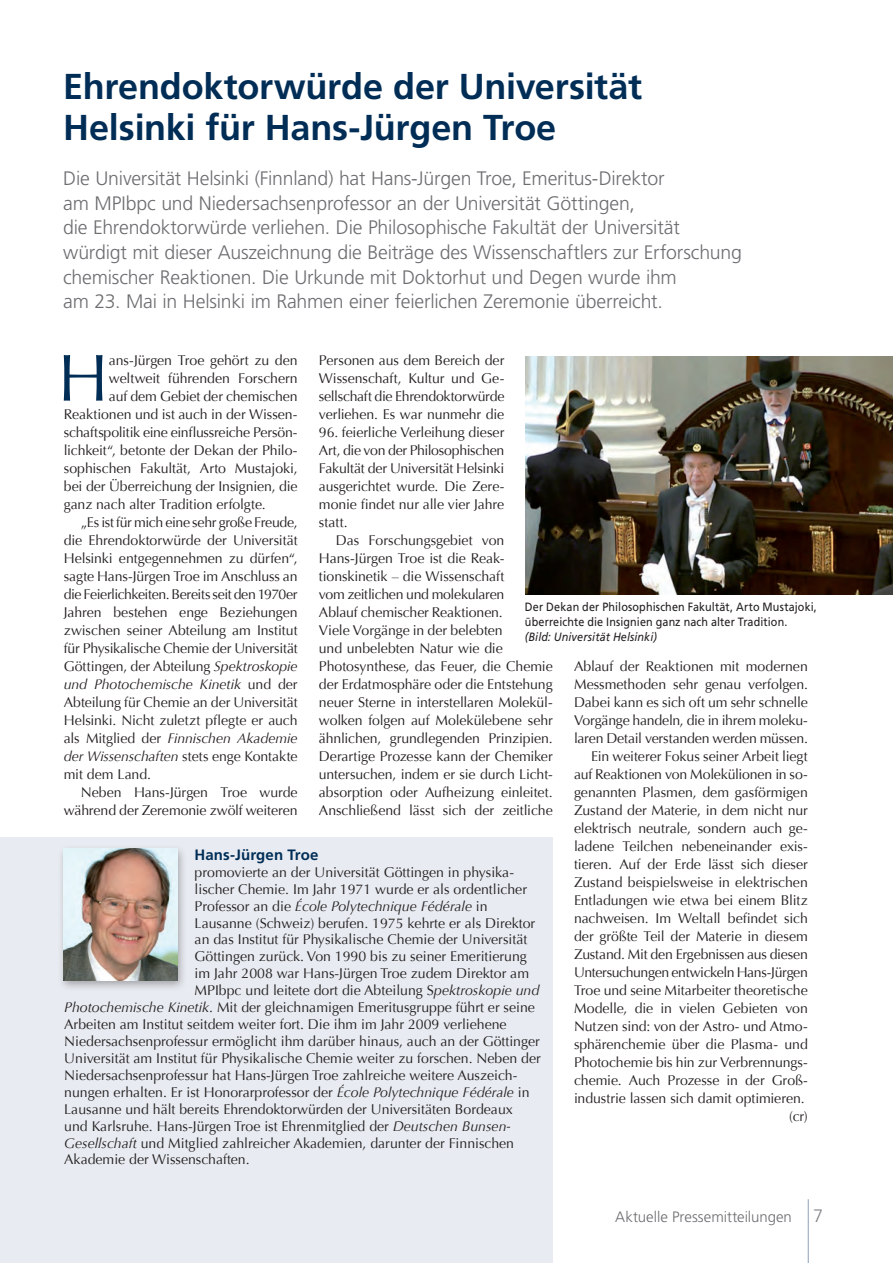
<style>
.page{position:relative;width:893px;height:1263px;background:#fff}
.page>*{position:absolute;margin:0;border:0;box-sizing:border-box;transform-origin:0 0}
.t1{font:66.6px "Optima";color:#002d56}
.t2{font:700 36px/40.5px "Frutiger";letter-spacing:-.005em;color:#002d56}
.t3{font:300 19.5px/24.8px "Frutiger";letter-spacing:-.01em;color:#6c6d70}
.t4{font:300 15px "Frutiger";color:#6c6d70}
.t5{font:700 15px "Frutiger";letter-spacing:.005em;color:#002d56}
.t6{font:14.1px/18px "Optima";color:#231f20;text-align:justify}
.t7{font:italic 14.1px "Optima";color:#231f20}
.t8{font:14.1px "Optima";letter-spacing:-.02em;color:#231f20}
.t9{font:14.1px "Optima";letter-spacing:-.03em;color:#231f20}
.t10{font:14.1px "Optima";letter-spacing:-.025em;color:#231f20}
.t11{font:12px/15px "Frutiger";letter-spacing:.01em;color:#231f20;scale:.9 1}
.t12{font:italic 12px "Frutiger LT Std";letter-spacing:.01em;color:#231f20;scale:.9 1}
.s1{font-style:italic}
.s2{font-style:normal}
.s3{font-size:18px;color:#808285}
</style>
<div class="page">
<div style="left:0;top:837px;width:553px;height:426px;background:#e8ebf1"></div>
<hr style="left:808px;top:1199px;width:1px;height:64px;background:#94a2bc">
<div style="left:57px;top:844px;width:130px;height:149px;background:#231f20;opacity:.35"></div>
<img style="left:64px;top:848px;width:114px;height:132px">
<img style="left:526px;top:356px;width:367px;height:238px">
<h2 class="t2" style="left:63px;top:66px;width:580px">Ehrendoktorwürde der Universität<br>Helsinki für Hans-Jürgen Troe</h2>
<p class="t3" style="left:63px;top:166px;width:680px">Die Universität Helsinki (Finnland) hat Hans-Jürgen Troe, Emeritus-Direktor<br>am MPIbpc und Niedersachsenprofessor an der Universität Göttingen,<br>die Ehrendoktorwürde verliehen. Die Philosophische Fakultät der Universität würdigt mit dieser Auszeichnung die Beiträge des Wissenschaftlers zur Erforschung chemischer Reaktionen. Die Urkunde mit Doktorhut und Degen wurde ihm<br>am 23. Mai in Helsinki im Rahmen einer feierlichen Zeremonie überreicht.</p>
<h1 class="t1" style="left:58px;top:339px;width:52px">H</h1>
<p class="t6" style="left:109px;top:351px;width:190px">ans-Jürgen Troe gehört zu den</p>
<p class="t6" style="left:319px;top:351px;width:187px">Personen aus dem Bereich der Wissenschaft, Kultur und Ge&shy;sellschaft die Ehrendoktorwürde verliehen. Es war nunmehr die</p>
<p class="t6" style="left:319px;top:423px;width:187px">96. feierliche Verleihung dieser Art, die von der Philosophischen Fakultät der Universität Helsinki ausgerichtet wurde. Die Zere&shy;monie findet nur alle vier Jahre statt.</p>
<p class="t6" style="left:319px;top:531px;width:235px;text-align:left;text-indent:17px">Das Forschungsgebiet von Hans-Jürgen Troe ist die Reak&shy;tionskinetik – die Wissenschaft<br>vom zeitlichen und molekularen<br>Ablauf chemischer Reaktionen.<br>Viele Vorgänge in der belebten<br>und unbelebten Natur wie die Photosynthese, das Feuer, die Chemie der Erdatmosphäre oder die Entstehung neuer Sterne in interstellaren Molekül&shy;wolken folgen auf Molekülebene sehr ähnlichen, grundlegenden Prinzipien.<br>Derartige Prozesse kann der Chemiker untersuchen, indem er sie durch Licht&shy;absorption oder Aufheizung einleitet.<br>Anschließend lässt sich der zeitliche</p>
<p class="t6" style="left:109px;top:369px;width:190px">weltweit führenden Forschern</p>
<p class="t6" style="left:109px;top:387px;width:190px">auf dem Gebiet der chemischen</p>
<p class="t6" style="left:64px;top:405px;width:235px">Reaktionen und ist auch in der Wissen-</p>
<p class="t8" style="left:64px;top:424px;width:235px">schaftspolitik eine einflussreiche Persön-</p>
<p class="t6" style="left:64px;top:441px;width:235px">lichkeit“, betonte der Dekan der Philo-</p>
<p class="t6" style="left:64px;top:459px;width:235px">sophischen Fakultät, Arto Mustajoki,</p>
<p class="t6" style="left:64px;top:477px;width:235px">bei der Überreichung der Insignien, die</p>
<p class="t6" style="left:64px;top:495px;width:204px">ganz nach alter Tradition erfolgte.</p>
<p class="t10" style="left:81px;top:514px;width:218px">„Es ist für mich eine sehr große Freude,</p>
<p class="t6" style="left:64px;top:531px;width:235px">die Ehrendoktorwürde der Universität</p>
<p class="t6" style="left:64px;top:549px;width:235px">Helsinki entgegennehmen zu dürfen“,</p>
<p class="t6" style="left:64px;top:567px;width:235px">sagte Hans-Jürgen Troe im Anschluss an</p>
<p class="t9" style="left:64px;top:586px;width:235px">die Feierlichkeiten. Bereits seit den 1970er</p>
<p class="t6" style="left:64px;top:603px;width:235px">Jahren bestehen enge Beziehungen</p>
<p class="t6" style="left:64px;top:621px;width:235px">zwischen seiner Abteilung am Institut</p>
<p class="t8" style="left:64px;top:640px;width:235px">für Physikalische Chemie der Universität</p>
<p class="t6" style="left:64px;top:657px;width:235px">Göttingen, der Abteilung <span class="s1">Spektroskopie</span></p>
<p class="t7" style="left:64px;top:676px;width:235px">und Photochemische Kinetik <span class="s2">und der</span></p>
<p class="t6" style="left:64px;top:693px;width:235px">Abteilung für Chemie an der Universität</p>
<p class="t6" style="left:64px;top:711px;width:235px">Helsinki. Nicht zuletzt pflegte er auch</p>
<p class="t7" style="left:64px;top:730px;width:235px"><span class="s2">als Mitglied der</span> Finnischen Akademie</p>
<p class="t7" style="left:64px;top:748px;width:235px">der Wissenschaften <span class="s2">stets enge Kontakte</span></p>
<p class="t6" style="left:64px;top:765px;width:89px">mit dem Land.</p>
<p class="t6" style="left:81px;top:783px;width:218px">Neben Hans-Jürgen Troe wurde</p>
<p class="t6" style="left:64px;top:801px;width:235px">während der Zeremonie zwölf weiteren</p>
<p class="t11" style="left:525px;top:599px;width:326px">Der Dekan der Philosophischen Fakultät, Arto Mustajoki, überreichte die Insignien ganz nach alter Tradition.</p>
<p class="t12" style="left:525px;top:629px;width:148px">(Bild: Universität Helsinki)</p>
<p class="t6" style="left:574px;top:657px;width:235px;text-align:right">Ablauf der Reaktionen mit modernen Messmethoden sehr genau verfolgen.<br>Dabei kann es sich oft um sehr schnelle Vorgänge handeln, die in ihrem moleku&shy;laren Detail verstanden werden müssen.<br>Ein weiterer Fokus seiner Arbeit liegt auf Reaktionen von Molekülionen in so&shy;genannten Plasmen, dem gasförmigen Zustand der Materie, in dem nicht nur elektrisch neutrale, sondern auch ge&shy;ladene Teilchen nebeneinander exis&shy;tieren. Auf der Erde lässt sich dieser Zustand beispielsweise in elektrischen Entladungen wie etwa bei einem Blitz nachweisen. Im Weltall befindet sich der größte Teil der Materie in diesem Zustand. Mit den Ergebnissen aus diesen Untersuchungen entwickeln Hans-Jürgen Troe und seine Mitarbeiter theoretische Modelle, die in vielen Gebieten von Nutzen sind: von der Astro- und Atmo&shy;sphärenchemie über die Plasma- und Photochemie bis hin zur Verbrennungs&shy;chemie. Auch Prozesse in der Groß&shy;industrie lassen sich damit optimieren. (cr)</p>
<p class="t5" style="left:195px;top:846px;width:125px">Hans-Jürgen Troe</p>
<p class="t6" style="left:195px;top:863px;width:321px">promovierte an der Universität Göttingen in physika-</p>
<p class="t6" style="left:195px;top:880px;width:334px">lischer Chemie. Im Jahr 1971 wurde er als ordentlicher</p>
<p class="t7" style="left:195px;top:897px;width:295px"><span class="s2">Professor an die</span> École Polytechnique Fédérale <span class="s2">in</span></p>
<p class="t6" style="left:195px;top:914px;width:342px">Lausanne (Schweiz) berufen. 1975 kehrte er als Direktor</p>
<p class="t6" style="left:195px;top:931px;width:334px">an das Institut für Physikalische Chemie der Universität</p>
<p class="t6" style="left:195px;top:948px;width:334px">Göttingen zurück. Von 1990 bis zu seiner Emeritierung</p>
<p class="t6" style="left:195px;top:965px;width:336px">im Jahr 2008 war Hans-Jürgen Troe zudem Direktor am</p>
<p class="t6" style="left:195px;top:981px;width:346px">MPIbpc und leitete dort die Abteilung S<span class="s1">pektroskopie und</span></p>
<p class="t6" style="left:64px;top:998px;width:472px"><span class="s1">Photochemische Kinetik</span>. Mit der gleichnamigen Emeritusgruppe führt er seine</p>
<p class="t6" style="left:64px;top:1015px;width:444px">Arbeiten am Institut seitdem weiter fort. Die ihm im Jahr 2009 verliehene</p>
<p class="t6" style="left:64px;top:1032px;width:477px">Niedersachsenprofessur ermöglicht ihm darüber hinaus, auch an der Göttinger</p>
<p class="t6" style="left:64px;top:1049px;width:478px">Universität am Institut für Physikalische Chemie weiter zu forschen. Neben der</p>
<p class="t6" style="left:64px;top:1066px;width:455px">Niedersachsenprofessur hat Hans-Jürgen Troe zahlreiche weitere Auszeich-</p>
<p class="t6" style="left:64px;top:1083px;width:467px">nungen erhalten. Er ist Honorarprofessor der <span class="s1">École Polytechnique Fédérale</span> in</p>
<p class="t6" style="left:64px;top:1100px;width:450px">Lausanne und hält bereits Ehrendoktorwürden der Universitäten Bordeaux</p>
<p class="t6" style="left:64px;top:1117px;width:448px">und Karlsruhe. Hans-Jürgen Troe ist Ehrenmitglied der <span class="s1">Deutschen Bunsen-</span></p>
<p class="t6" style="left:64px;top:1134px;width:451px"><span class="s1">Gesellschaft</span> und Mitglied zahlreicher Akademien, darunter der Finnischen</p>
<p class="t6" style="left:64px;top:1151px;width:187px">Akademie der Wissenschaften.</p>
<p class="t4" style="left:615px;top:1208px;width:210px">Aktuelle Pressemitteilungen <span class="s3">7</span></p>
</div>
